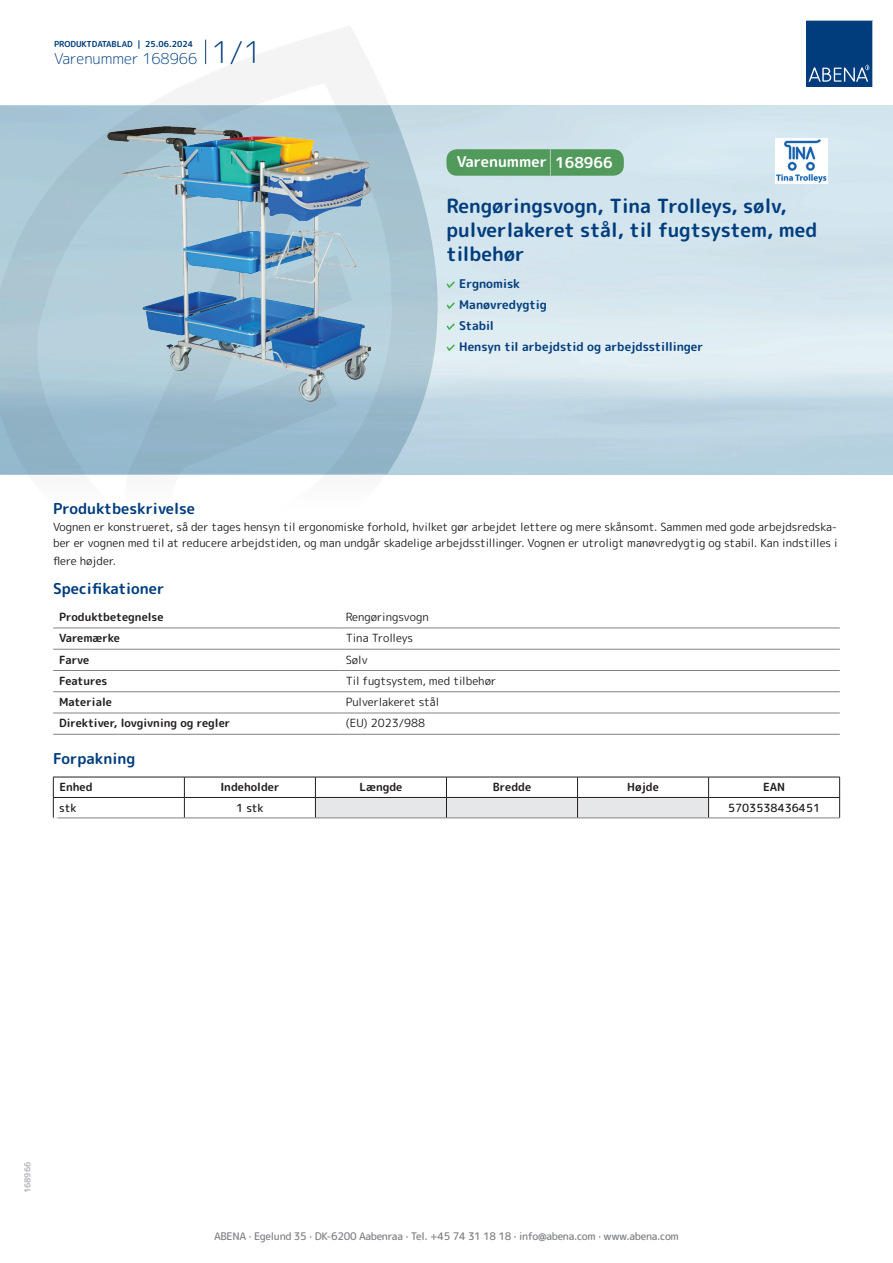
<style>
.page{position:relative;width:893px;height:1263px;background:#fff}
.page>*{position:absolute;margin:0;border:0;box-sizing:border-box;transform-origin:0 0}
.t1{font:700 19.5px/24px "Rounded Mplus 1 c";color:#013d7d}
.t2{font:700 15px "Rounded Mplus 1 c";color:#013d7d}
.t3{font:300 15px "Rounded Mplus 1 c";color:#013d7d}
.t4{font:700 15px "Rounded Mplus 1 c";color:#fff}
.t5{font:700 12px/21px "Rounded Mplus 1 c";color:#013d7d}
.t6{font:11.25px/16.5px "Rounded Mplus 1 c";color:#231f20}
.t7{font:700 11.25px "Rounded Mplus 1 c";color:#231f20}
.t8{font:500 11.25px "Rounded Mplus 1 c";color:#231f20}
.t9{font:500 10.5px "Rounded Mplus 1 c";letter-spacing:-.03em;color:#808285}
.t10{font:700 10.5px "Rounded Mplus 1 c";color:#fff}
.t11{font:700 8.25px "Rounded Mplus 1 c";color:#013d7d}
.t12{font:700 8.25px "Rounded Mplus 1 c";color:#b2b3b7}
.s1{font-size:30px}
.s2{font-size:25.5px}
</style>
<div class="page">
<svg style="left:0;top:26px;width:439px;height:449px"></svg>
<svg style="left:0;top:106px;width:438px;height:368px;background:#a6c3d2"></svg>
<svg style="left:205px;top:40px;width:1px;height:24px"></svg>
<svg style="left:806px;top:20px;width:67px;height:67px;background:#144b86"></svg>
<img style="left:108px;top:127px;width:262px;height:275px">
<hr style="left:53px;top:628px;width:287px;height:1px;background:#808285">
<hr style="left:340px;top:628px;width:500px;height:1px;background:#808285">
<hr style="left:53px;top:649px;width:287px;height:1px;background:#808285">
<hr style="left:340px;top:649px;width:500px;height:1px;background:#808285">
<hr style="left:53px;top:670px;width:287px;height:1px;background:#808285">
<hr style="left:340px;top:670px;width:500px;height:1px;background:#808285">
<hr style="left:53px;top:691px;width:287px;height:1px;background:#808285">
<hr style="left:340px;top:691px;width:500px;height:1px;background:#808285">
<hr style="left:53px;top:713px;width:287px;height:1px;background:#808285">
<hr style="left:340px;top:713px;width:500px;height:1px;background:#808285">
<hr style="left:53px;top:734px;width:287px;height:1px;background:#808285">
<hr style="left:340px;top:734px;width:500px;height:1px;background:#808285">
<hr style="left:53px;top:777px;width:131px;height:1px;background:#231f20">
<hr style="left:184px;top:777px;width:131px;height:1px;background:#231f20">
<hr style="left:709px;top:777px;width:131px;height:1px;background:#231f20">
<hr style="left:53px;top:797px;width:131px;height:1px;background:#231f20">
<svg style="left:53px;top:777px;width:1px;height:41px"></svg>
<hr style="left:184px;top:797px;width:131px;height:1px;background:#231f20">
<svg style="left:184px;top:777px;width:1px;height:41px"></svg>
<hr style="left:709px;top:797px;width:131px;height:1px;background:#231f20">
<svg style="left:315px;top:777px;width:394px;height:41px"></svg>
<svg style="left:839px;top:777px;width:1px;height:41px"></svg>
<hr style="left:53px;top:818px;width:131px;height:1px;background:#808285">
<hr style="left:184px;top:818px;width:131px;height:1px;background:#808285">
<hr style="left:315px;top:818px;width:131px;height:1px;background:#808285">
<hr style="left:446px;top:818px;width:131px;height:1px;background:#808285">
<hr style="left:577px;top:818px;width:132px;height:1px;background:#808285">
<hr style="left:709px;top:818px;width:131px;height:1px;background:#808285">
<svg style="left:446px;top:281px;width:9px;height:7px"></svg>
<svg style="left:446px;top:302px;width:9px;height:7px"></svg>
<svg style="left:446px;top:323px;width:9px;height:7px"></svg>
<svg style="left:446px;top:344px;width:9px;height:7px"></svg>
<div style="left:446px;top:149px;width:178px;height:27px;background:#52995c;border-radius:10px"></div>
<img style="left:775px;top:138px;width:52px;height:46px">
<p class="t11" style="left:54px;top:38px;width:141px">PRODUKTDATABLAD | 25.06.2024</p>
<h2 class="t3" style="left:54px;top:48px;width:209px">Varenummer 168966 <span class="s1">1/1</span></h2>
<h2 class="t4" style="left:457px;top:151px;width:157px">Varenummer <span class="s2">|</span> 168966</h2>
<h1 class="t1" style="left:446px;top:194px;width:372px">Rengøringsvogn, Tina Trolleys, sølv, pulverlakeret stål, til fugtsystem, med tilbehør</h1>
<p class="t5" style="left:459px;top:273px;width:246px">Ergnomisk<br>Manøvredygtig<br>Stabil<br>Hensyn til arbejdstid og arbejdsstillinger</p>
<h2 class="t2" style="left:53px;top:498px;width:143px">Produktbeskrivelse</h2>
<p class="t6" style="left:53px;top:518px;width:786px">Vognen er konstrueret, så der tages hensyn til ergonomiske forhold, hvilket gør arbejdet lettere og mere skånsomt. Sammen med gode arbejdsredska&shy;ber er vognen med til at reducere arbejdstiden, og man undgår skadelige arbejdsstillinger. Vognen er utroligt manøvredygtig og stabil. Kan indstilles i</p>
<p class="t6" style="left:53px;top:553px;width:64px">flere højder.</p>
<h2 class="t2" style="left:53px;top:578px;width:113px">Specifikationer</h2>
<p class="t7" style="left:59px;top:609px;width:106px">Produktbetegnelse</p>
<p class="t6" style="left:346px;top:609px;width:85px">Rengøringsvogn</p>
<p class="t7" style="left:59px;top:630px;width:62px">Varemærke</p>
<p class="t6" style="left:346px;top:630px;width:69px">Tina Trolleys</p>
<p class="t7" style="left:59px;top:651px;width:32px">Farve</p>
<p class="t6" style="left:346px;top:651px;width:23px">Sølv</p>
<p class="t7" style="left:59px;top:673px;width:50px">Features</p>
<p class="t6" style="left:346px;top:672px;width:152px">Til fugtsystem, med tilbehør</p>
<p class="t7" style="left:59px;top:694px;width:54px">Materiale</p>
<p class="t6" style="left:346px;top:694px;width:95px">Pulverlakeret stål</p>
<p class="t7" style="left:59px;top:715px;width:173px">Direktiver, lovgivning og regler</p>
<p class="t6" style="left:346px;top:715px;width:81px">(EU) 2023/988</p>
<h2 class="t2" style="left:53px;top:748px;width:84px">Forpakning</h2>
<p class="t7" style="left:59px;top:779px;width:35px">Enhed</p>
<p class="t7" style="left:220px;top:779px;width:61px">Indeholder</p>
<p class="t7" style="left:359px;top:779px;width:44px">Længde</p>
<p class="t7" style="left:493px;top:779px;width:40px">Bredde</p>
<p class="t7" style="left:627px;top:779px;width:33px">Højde</p>
<p class="t7" style="left:763px;top:779px;width:24px">EAN</p>
<p class="t8" style="left:59px;top:800px;width:19px">stk</p>
<p class="t8" style="left:236px;top:800px;width:29px">1 stk</p>
<p class="t8" style="left:728px;top:800px;width:94px">5703538436451</p>
<p class="t10" style="left:53px;top:813px;width:7px">*</p>
<p class="t12" style="left:22px;top:1193px;width:33px;rotate:-90deg">168966</p>
<p class="t9" style="left:214px;top:1229px;width:466px">ABENA · Egelund 35 · DK-6200 Aabenraa · Tel. +45 74 31 18 18 · info@abena.com · www.abena.com</p>
</div>
